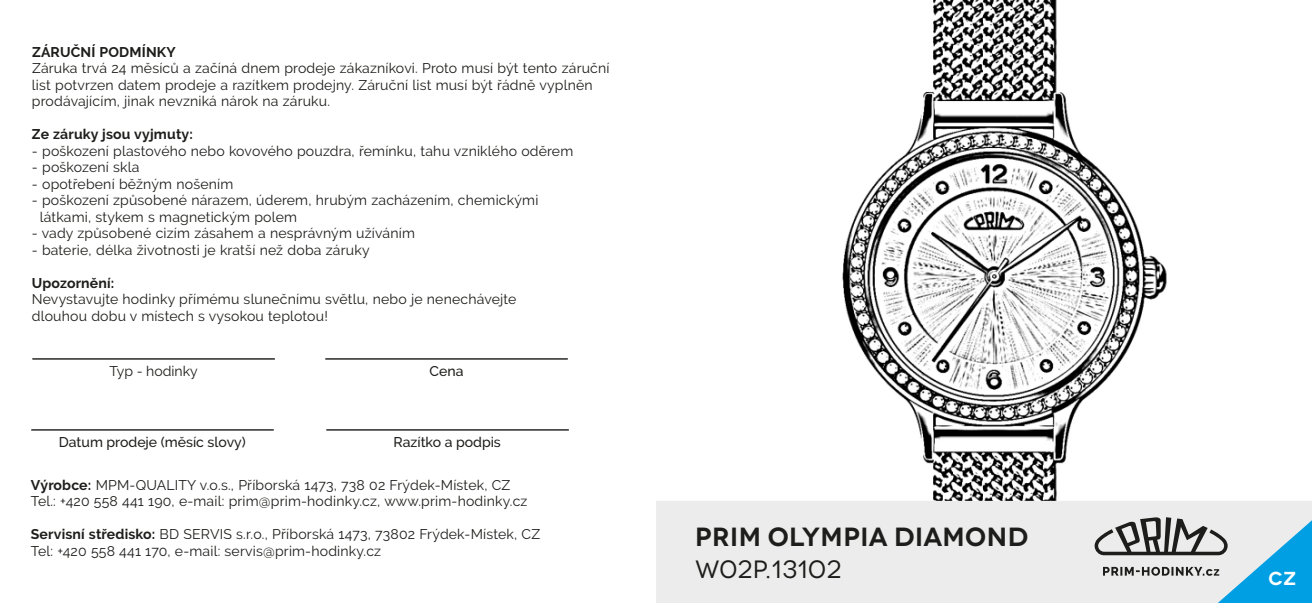
<style>
.page{position:relative;width:1312px;height:603px;background:#fff}
.page>*{position:absolute;margin:0;border:0;box-sizing:border-box;transform-origin:0 0}
.t1{font:600 26.25px "Novecentowide";letter-spacing:.015em;color:#1d1d1b}
.t2{font:25px "Novecentowide";letter-spacing:.025em;color:#1d1d1b}
.t3{font:600 18.75px "Novecentowide";color:#fff}
.t4{font:14px/16.5px "Raleway";letter-spacing:.015em;color:#1d1d1b}
.t5{font:700 14px "Raleway";letter-spacing:.01em;color:#1d1d1b}
.t6{font:500 14px "Raleway";color:#1d1d1b}
.s1{font-weight:700}
</style>
<div class="page">
<img style="left:842px;top:0;width:325px;height:500px">
<div style="left:656px;top:500px;width:655px;height:102px;background:#ececec"></div>
<hr style="left:32px;top:358px;width:243px;height:1px;background:#1d1d1b">
<hr style="left:325px;top:358px;width:242px;height:1px;background:#1d1d1b">
<hr style="left:31px;top:429px;width:243px;height:1px;background:#1d1d1b">
<hr style="left:326px;top:429px;width:242px;height:1px;background:#1d1d1b">
<svg style="left:1094px;top:517px;width:217px;height:85px"></svg>
<p class="t5" style="left:32px;top:44px;width:145px">ZÁRUČNÍ PODMÍNKY</p>
<p class="t4" style="left:32px;top:60px;width:579px">Záruka trvá 24 měsíců a začíná dnem prodeje zákazníkovi. Proto musí být tento záruční list potvrzen datem prodeje a razítkem prodejny. Záruční list musí být řádně vyplněn prodávajícím, jinak nevzniká nárok na záruku.</p>
<p class="t5" style="left:32px;top:126px;width:162px">Ze záruky jsou vyjmuty:</p>
<p class="t4" style="left:32px;top:142px;width:542px">- poškození plastového nebo kovového pouzdra, řemínku, tahu vzniklého oděrem</p>
<p class="t4" style="left:32px;top:159px;width:109px">- poškození skla</p>
<p class="t4" style="left:32px;top:175px;width:203px">- opotřebení běžným nošením</p>
<p class="t4" style="left:40px;top:192px;width:500px;text-indent:-8px">- poškození způsobené nárazem, úderem, hrubým zacházením, chemickými látkami, stykem s magnetickým polem</p>
<p class="t4" style="left:32px;top:225px;width:384px">- vady způsobené cizím zásahem a nesprávným užíváním</p>
<p class="t4" style="left:32px;top:241px;width:339px">- baterie, délka životnosti je kratší než doba záruky</p>
<p class="t5" style="left:32px;top:274px;width:84px">Upozornění:</p>
<p class="t4" style="left:32px;top:291px;width:486px">Nevystavujte hodinky přímému slunečnímu světlu, nebo je nenechávejte dlouhou dobu v místech s vysokou teplotou!</p>
<p class="t4" style="left:109px;top:362px;width:90px">Typ - hodinky</p>
<p class="t6" style="left:429px;top:362px;width:35px">Cena</p>
<p class="t6" style="left:59px;top:433px;width:188px">Datum prodeje (měsíc slovy)</p>
<p class="t6" style="left:393px;top:433px;width:109px">Razítko a podpis</p>
<p class="t4" style="left:31px;top:476px;width:498px"><span class="s1">Výrobce:</span> MPM-QUALITY v.o.s., Příborská 1473, 738 02 Frýdek-Místek, CZ<br>Tel.: +420 558 441 190, e-mail: prim@prim-hodinky.cz, www.prim-hodinky.cz</p>
<p class="t4" style="left:31px;top:526px;width:511px"><span class="s1">Servisní středisko:</span> BD SERVIS s.r.o., Příborská 1473, 73802 Frýdek-Místek, CZ<br>Tel: +420 558 441 170, e-mail: servis@prim-hodinky.cz</p>
<h1 class="t1" style="left:695px;top:523px;width:335px">PRIM OLYMPIA DIAMOND</h1>
<h2 class="t2" style="left:695px;top:556px;width:147px">W02P.13102</h2>
<h3 class="t3" style="left:1268px;top:568px;width:29px">CZ</h3>
</div>
